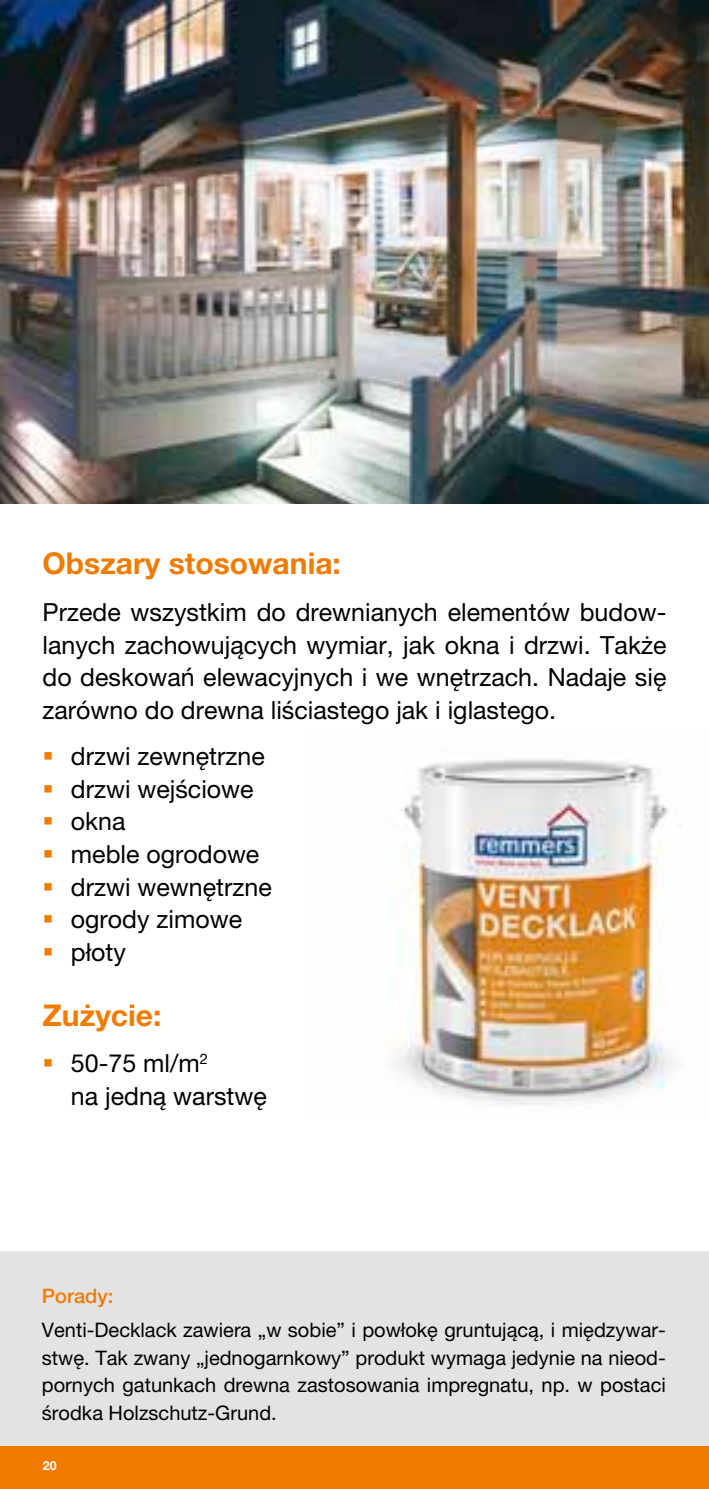
<style>
.page{position:relative;width:709px;height:1489px;background:#fff}
.page>*{position:absolute;margin:0;border:0;box-sizing:border-box;transform-origin:0 0}
.t1{font:700 30px "Helvetica Neue LT Pro";color:#ef7c00}
.t2{font:25px/32.5px "Helvetica Neue LT Pro";color:#000}
.t3{font:20px/27.5px "Helvetica Neue LT Pro";color:#000;text-align:justify}
.t4{font:500 20px "Helvetica Neue LT Pro";color:#ef7c00}
.t5{font:700 12.5px "Helvetica Neue LT Pro";color:#fff}
</style>
<div class="page">
<img style="left:386px;top:759px;width:289px;height:346px">
<div style="left:0;top:1251px;width:709px;height:237px;background:#e3e3e3"></div>
<div style="left:0;top:1446px;width:709px;height:42px;background:#ef7c00"></div>
<img style="left:0;top:0;width:709px;height:503px">
<p class="t1" style="left:43px;top:545px;width:300px">Obszary stosowania:</p>
<p class="t2" style="left:43px;top:595px;width:625px;text-align:justify">Przede wszystkim do drewnianych elementów budow&shy;lanych zachowujących wymiar, jak okna i drzwi. Także do deskowań elewacyjnych i we wnętrzach. Nadaje się zarówno do drewna liściastego jak i iglastego.</p>
<p class="t2" style="left:71px;top:740px;width:202px">drzwi zewnętrzne drzwi wejściowe okna<br>meble ogrodowe drzwi wewnętrzne ogrody zimowe płoty</p>
<p class="t1" style="left:43px;top:996px;width:120px">Zużycie:</p>
<p class="t2" style="left:71px;top:1046px;width:197px">50-75 ml/m<sup>2<br></sup>na jedną warstwę</p>
<p class="t4" style="left:42px;top:1283px;width:73px">Porady:</p>
<p class="t3" style="left:42px;top:1315px;width:625px">Venti-Decklack zawiera „w sobie” i powłokę gruntującą, i międzywar&shy;stwę. Tak zwany „jednogarnkowy” produkt wymaga jedynie na nieod&shy;pornych gatunkach drewna zastosowania impregnatu, np. w postaci środka Holzschutz-Grund.</p>
<p class="t5" style="left:43px;top:1457px;width:15px">20</p>
</div>
